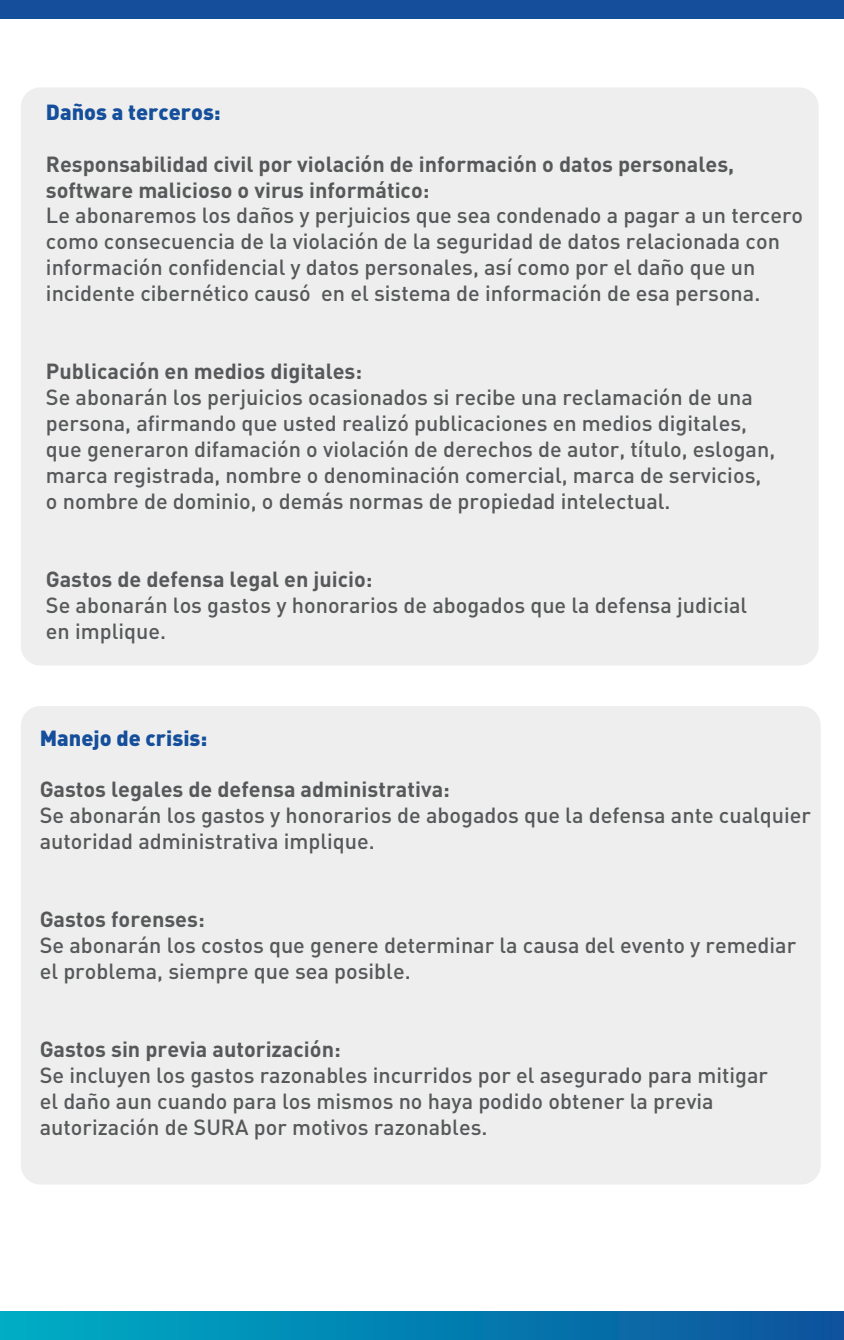
<style>
.page{position:relative;width:844px;height:1340px;background:#fff}
.page>*{position:absolute;margin:0;border:0;box-sizing:border-box;transform-origin:0 0}
.t1{font:500 21.7px/25.9px "DIN Pro";color:#57585a}
.t2{font:700 21.7px/25.9px "DIN Pro";color:#57585a}
.t3{font:900 21.7px "DIN Pro";color:#154e9b}
</style>
<div class="page">
<div style="left:21px;top:87px;width:797px;height:578px;background:#edeeed;border-radius:19px"></div>
<div style="left:21px;top:706px;width:799px;height:478px;background:#edeeed;border-radius:19px"></div>
<div style="left:0;top:1311px;width:843px;height:28px;background:linear-gradient(to right,#00aec5,#0c529c)"></div>
<div style="left:0;top:0;width:843px;height:19px;background:#154e9b"></div>
<p class="t3" style="left:46px;top:97px;width:176px">Daños a terceros:</p>
<p class="t2" style="left:46px;top:150px;width:689px">Responsabilidad civil por violación de información o datos personales, software malicioso o virus informático:</p>
<p class="t1" style="left:46px;top:202px;width:758px">Le abonaremos los daños y perjuicios que sea condenado a pagar a un tercero como consecuencia de la violación de la seguridad de datos relacionada con información confidencial y datos personales, así como por el daño que un incidente cibernético causó en el sistema de información de esa persona.</p>
<p class="t2" style="left:46px;top:357px;width:317px">Publicación en medios digitales:</p>
<p class="t1" style="left:46px;top:383px;width:730px">Se abonarán los perjuicios ocasionados si recibe una reclamación de una persona, afirmando que usted realizó publicaciones en medios digitales, que generaron difamación o violación de derechos de autor, título, eslogan, marca registrada, nombre o denominación comercial, marca de servicios, o nombre de dominio, o demás normas de propiedad intelectual.</p>
<p class="t2" style="left:46px;top:565px;width:328px">Gastos de defensa legal en juicio:</p>
<p class="t1" style="left:46px;top:591px;width:702px">Se abonarán los gastos y honorarios de abogados que la defensa judicial en implique.</p>
<p class="t3" style="left:40px;top:723px;width:169px">Manejo de crisis:</p>
<p class="t2" style="left:40px;top:775px;width:411px">Gastos legales de defensa administrativa:</p>
<p class="t1" style="left:40px;top:801px;width:772px">Se abonarán los gastos y honorarios de abogados que la defensa ante cualquier autoridad administrativa implique.</p>
<p class="t2" style="left:40px;top:905px;width:166px">Gastos forenses:</p>
<p class="t1" style="left:40px;top:931px;width:757px">Se abonarán los costos que genere determinar la causa del evento y remediar el problema, siempre que sea posible.</p>
<p class="t2" style="left:40px;top:1035px;width:302px">Gastos sin previa autorización:</p>
<p class="t1" style="left:40px;top:1061px;width:729px">Se incluyen los gastos razonables incurridos por el asegurado para mitigar el daño aun cuando para los mismos no haya podido obtener la previa autorización de SURA por motivos razonables.</p>
</div>
